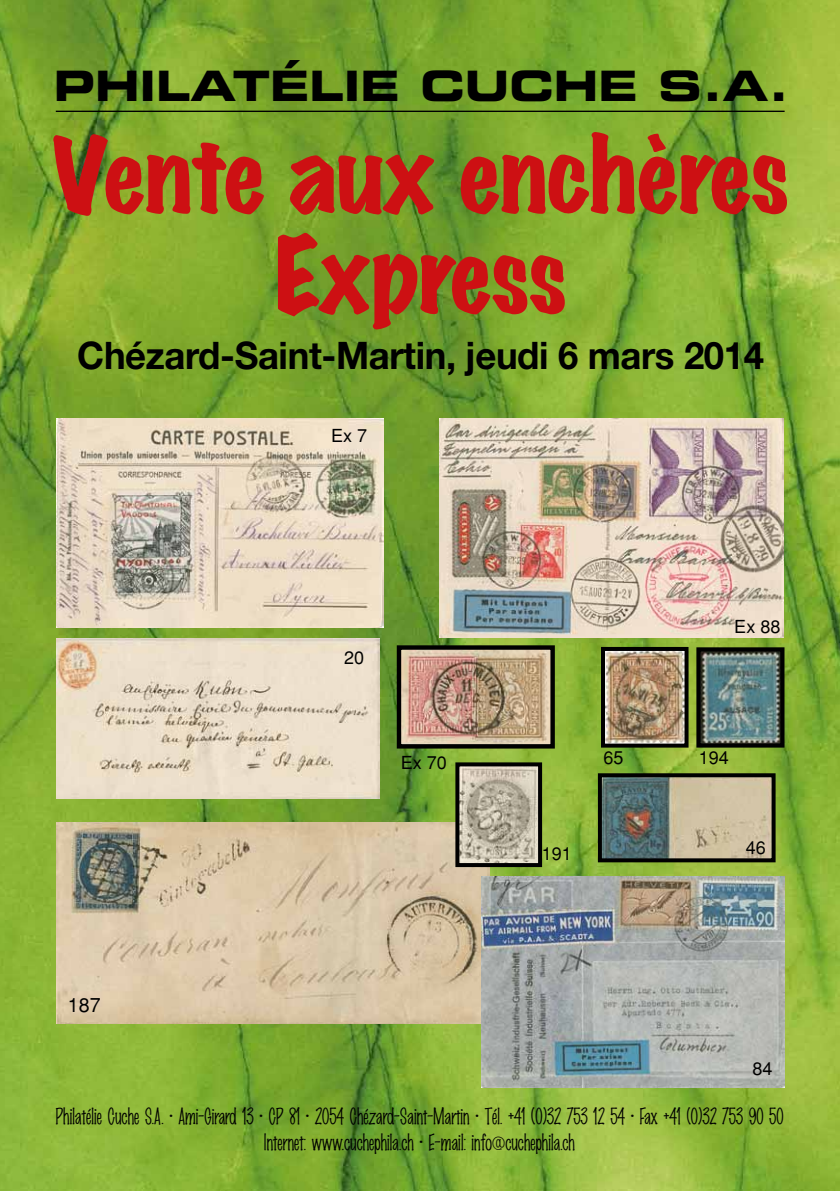
<style>
.page{position:relative;width:840px;height:1191px;background:#fff}
.page>*{position:absolute;margin:0;border:0;box-sizing:border-box;transform-origin:0 0}
.t1{font:94px/100px "Marker Felt Wide";color:#cd1013;text-align:center}
.t2{font:41.8px "Eurostile Bold Extended Two";color:#000}
.t3{font:700 38px "Helvetica Neue";letter-spacing:-.01em;color:#000;scale:.96 1}
.t4{font:20.4px/26px "Marker Fine Point";color:#000;text-align:center}
.t5{font:19.6px "Helvetica";color:#000}
.t6{font:18px "Helvetica";color:#000}
</style>
<div class="page">
<img style="left:0;top:0;width:839px;height:1191px">
<hr style="left:56px;top:111px;width:728px;height:1px;background:#000">
<img style="left:57px;top:638px;width:322px;height:160px">
<img style="left:57px;top:418px;width:326px;height:209px">
<img style="left:57px;top:822px;width:432px;height:201px">
<img style="left:394px;top:643px;width:162px;height:107px">
<img style="left:481px;top:876px;width:303px;height:211px">
<svg style="left:453px;top:760px;width:90px;height:109px;background:#a29d89"></svg>
<img style="left:598px;top:645px;width:188px;height:104px">
<img style="left:602px;top:778px;width:168px;height:79px">
<div style="left:597px;top:773px;width:178px;height:89px;border:4px solid #000"></div>
<img style="left:439px;top:418px;width:343px;height:219px">
<h2 class="t2" style="left:54px;top:56px;width:736px">PHILATÉLIE CUCHE S.A.</h2>
<h1 class="t1" style="left:53px;top:129px;width:737px">Vente aux enchères<br>Express</h1>
<h3 class="t3" style="left:77px;top:332px;width:716px">Chézard-Saint-Martin, jeudi 6 mars 2014</h3>
<p class="t5" style="left:68px;top:994px;width:34px">187</p>
<p class="t6" style="left:331px;top:424px;width:38px">Ex 7</p>
<p class="t6" style="left:344px;top:647px;width:22px">20</p>
<p class="t6" style="left:400px;top:751px;width:48px">Ex 70</p>
<p class="t6" style="left:603px;top:747px;width:22px">65</p>
<p class="t6" style="left:541px;top:843px;width:32px">191</p>
<p class="t6" style="left:734px;top:616px;width:48px">Ex 88</p>
<p class="t6" style="left:698px;top:747px;width:32px">194</p>
<p class="t6" style="left:745px;top:837px;width:22px">46</p>
<p class="t6" style="left:752px;top:1058px;width:22px">84</p>
<p class="t4" style="left:56px;top:1103px;width:729px">Philatélie Cuche S.A. • Ami-Girard 13 • CP 81 • 2054 Chézard-Saint-Martin • Tél. +41 (0)32 753 12 54 • Fax +41 (0)32 753 90 50<br>Internet: www.cuchephila.ch • E-mail: info@cuchephila.ch</p>
</div>
